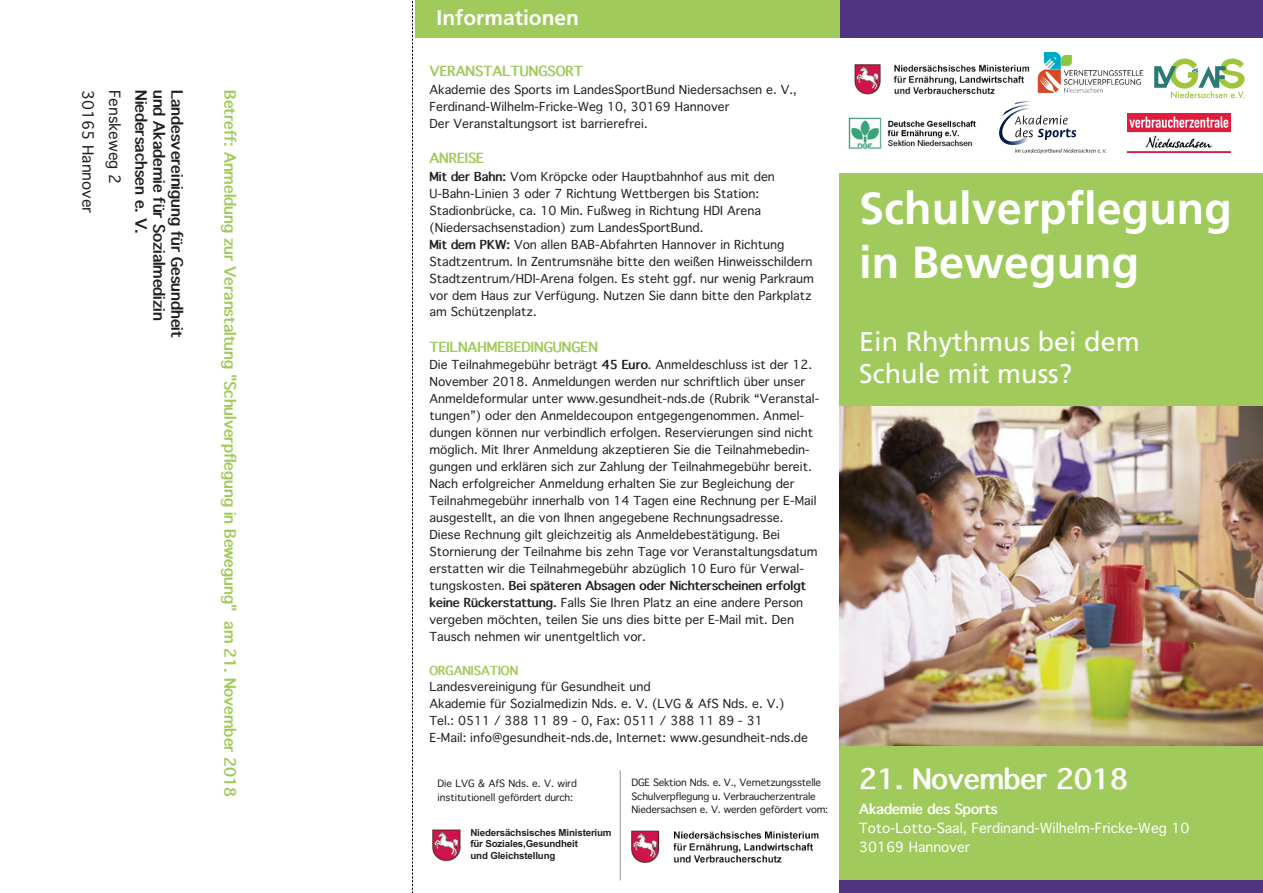
<style>
.page{position:relative;width:1263px;height:893px;background:#fff}
.page>*{position:absolute;margin:0;border:0;box-sizing:border-box;transform-origin:0 0}
.t1{font:700 45px/54px "Frutiger Linotype";color:#fff}
.t2{font:27px/32.4px "Frutiger Linotype";color:#fff}
.t3{font:700 27px "Thonburi";color:#fff}
.t4{font:700 21px "Frutiger Linotype";color:#fff}
.t5{font:700 15px "Thonburi";color:#a1ca5c}
.t6{font:700 15px/18px "Thonburi";color:#231f20}
.t7{font:15px/26.5px "Thonburi";color:#231f20}
.t8{font:13.5px/19px "Thonburi";color:#fff}
.t9{font:700 13.5px "Thonburi";color:#a1ca5c}
.t10{font:700 13.5px "Thonburi";color:#fff}
.t11{font:300 12px/17px "Thonburi";color:#231f20}
.t12{font:700 12px "Thonburi";color:#a1ca5c}
.t13{font:9.75px/13.8px "Thonburi";letter-spacing:-.02em;color:#231f20}
.t14{font:700 9.75px/11.7px "Arial";letter-spacing:-.015em;color:#231f20}
.t15{font:300 9.75px/13.8px "Thonburi";color:#231f20}
.s1{font-weight:700}
.s2{font-weight:400}
</style>
<div class="page">
<div style="left:840px;top:173px;width:423px;height:710px;background:#a1ca5c"></div>
<img style="left:840px;top:406px;width:423px;height:339px">
<img style="left:415px;top:9px;width:1px;height:29px">
<img style="left:432px;top:829px;width:29px;height:33px">
<svg style="left:999px;top:101px;width:107px;height:53px"></svg>
<img style="left:848px;top:117px;width:128px;height:32px">
<div style="left:840px;top:880px;width:423px;height:13px;background:#4f3581"></div>
<div style="left:840px;top:0;width:423px;height:38px;background:#4f3581"></div>
<div style="left:416px;top:0;width:424px;height:38px;background:#a1ca5c"></div>
<img style="left:854px;top:64px;width:176px;height:31px">
<img style="left:1127px;top:114px;width:104px;height:38px">
<svg style="left:412px;top:0;width:1px;height:893px"></svg>
<img style="left:1037px;top:51px;width:107px;height:43px">
<img style="left:631px;top:830px;width:188px;height:33px">
<hr style="left:620px;top:770px;width:1px;height:110px;background:#939598">
<svg style="left:1154px;top:59px;width:91px;height:39px"></svg>
<p class="t7" style="left:127px;top:90px;width:125px;rotate:90deg">Fenskeweg 2<br>30165 Hannover</p>
<p class="t6" style="left:186px;top:90px;width:249px;rotate:90deg">Landesvereinigung für Gesundheit und Akademie für Sozialmedizin<br>Niedersachsen e. V.</p>
<p class="t5" style="left:238px;top:90px;width:709px;rotate:90deg">Betreff: Anmeldung zur Veranstaltung "Schulverpflegung in Bewegung" am 21. November 2018</p>
<h3 class="t4" style="left:437px;top:5px;width:144px">Informationen</h3>
<p class="t9" style="left:429px;top:64px;width:155px">VERANSTALTUNGSORT</p>
<p class="t11" style="left:429px;top:81px;width:369px">Akademie des Sports im LandesSportBund Niedersachsen e. V.,<br>Ferdinand-Wilhelm-Fricke-Weg 10, 30169 Hannover<br>Der Veranstaltungsort ist barrierefrei.</p>
<p class="t9" style="left:429px;top:151px;width:56px">ANREISE</p>
<p class="t11" style="left:429px;top:168px;width:386px"><span class="s1">Mit der Bahn:</span> Vom Kröpcke oder Hauptbahnhof aus mit den U-Bahn-Linien 3 oder 7 Richtung Wettbergen bis Station:<br>Stadionbrücke, ca. 10 Min. Fußweg in Richtung HDI Arena (Niedersachsenstadion) zum LandesSportBund.<br><span class="s1">Mit dem PKW:</span> Von allen BAB-Abfahrten Hannover in Richtung Stadtzentrum. In Zentrumsnähe bitte den weißen Hinweisschildern Stadtzentrum/HDI-Arena folgen. Es steht ggf. nur wenig Parkraum vor dem Haus zur Verfügung. Nutzen Sie dann bitte den Parkplatz am Schützenplatz.</p>
<p class="t9" style="left:429px;top:339px;width:170px">TEILNAHMEBEDINGUNGEN</p>
<p class="t11" style="left:429px;top:357px;width:391px">Die Teilnahmegebühr beträgt <span class="s1">45 Euro</span>. Anmeldeschluss ist der 12.<br>November 2018. Anmeldungen werden nur schriftlich über unser Anmeldeformular unter www.gesundheit-nds.de (Rubrik “Veranstal&shy;tungen”) oder den Anmeldecoupon entgegengenommen. Anmel&shy;dungen können nur verbindlich erfolgen. Reservierungen sind nicht möglich. Mit Ihrer Anmeldung akzeptieren Sie die Teilnahmebedin&shy;gungen und erklären sich zur Zahlung der Teilnahmegebühr bereit.<br>Nach erfolgreicher Anmeldung erhalten Sie zur Begleichung der Teilnahmegebühr innerhalb von 14 Tagen eine Rechnung per E-Mail ausgestellt, an die von Ihnen angegebene Rechnungsadresse.<br>Diese Rechnung gilt gleichzeitig als Anmeldebestätigung. Bei Stornierung der Teilnahme bis zehn Tage vor Veranstaltungsdatum erstatten wir die Teilnahmegebühr abzüglich 10 Euro für Verwal&shy;tungskosten. <span class="s1">Bei späteren Absagen oder Nichterscheinen erfolgt keine Rückerstattung.</span> Falls Sie Ihren Platz an eine andere Person vergeben möchten, teilen Sie uns dies bitte per E-Mail mit. Den Tausch nehmen wir unentgeltlich vor.</p>
<p class="t12" style="left:429px;top:663px;width:90px">ORGANISATION</p>
<p class="t11" style="left:429px;top:679px;width:380px">Landesvereinigung für Gesundheit und<br>Akademie für Sozialmedizin Nds. e. V. (LVG &amp; AfS Nds. e. V.)<br>Tel.: 0511 / 388 11 89 - 0, Fax: 0511 / 388 11 89 - 31<br>E-Mail: info@gesundheit-nds.de, Internet: www.gesundheit-nds.de</p>
<p class="t15" style="left:437px;top:777px;width:141px">Die LVG &amp; AfS Nds. e. V. wird institutionell g<span class="s2">efördert durch:</span></p>
<p class="t14" style="left:470px;top:826px;width:143px">Niedersächsisches Ministerium für Soziales,Gesundheit<br>und Gleichstellung</p>
<p class="t13" style="left:632px;top:775px;width:198px">DGE Sektion Nds. e. V., Vernetzungsstelle<br>Schulverpflegung u. Verbraucherzentrale<br>Niedersachsen e. V. werden gefördert vom:</p>
<h1 class="t1" style="left:859px;top:181px;width:374px">Schulverpflegung in Bewegung</h1>
<h2 class="t2" style="left:859px;top:325px;width:282px">Ein Rhythmus bei dem<br>Schule mit muss?</h2>
<h2 class="t3" style="left:859px;top:763px;width:270px">21. November 2018</h2>
<p class="t10" style="left:859px;top:801px;width:140px">Akademie des Sports</p>
<p class="t8" style="left:859px;top:819px;width:332px">Toto-Lotto-Saal, Ferdinand-Wilhelm-Fricke-Weg 10<br>30169 Hannover</p>
</div>
